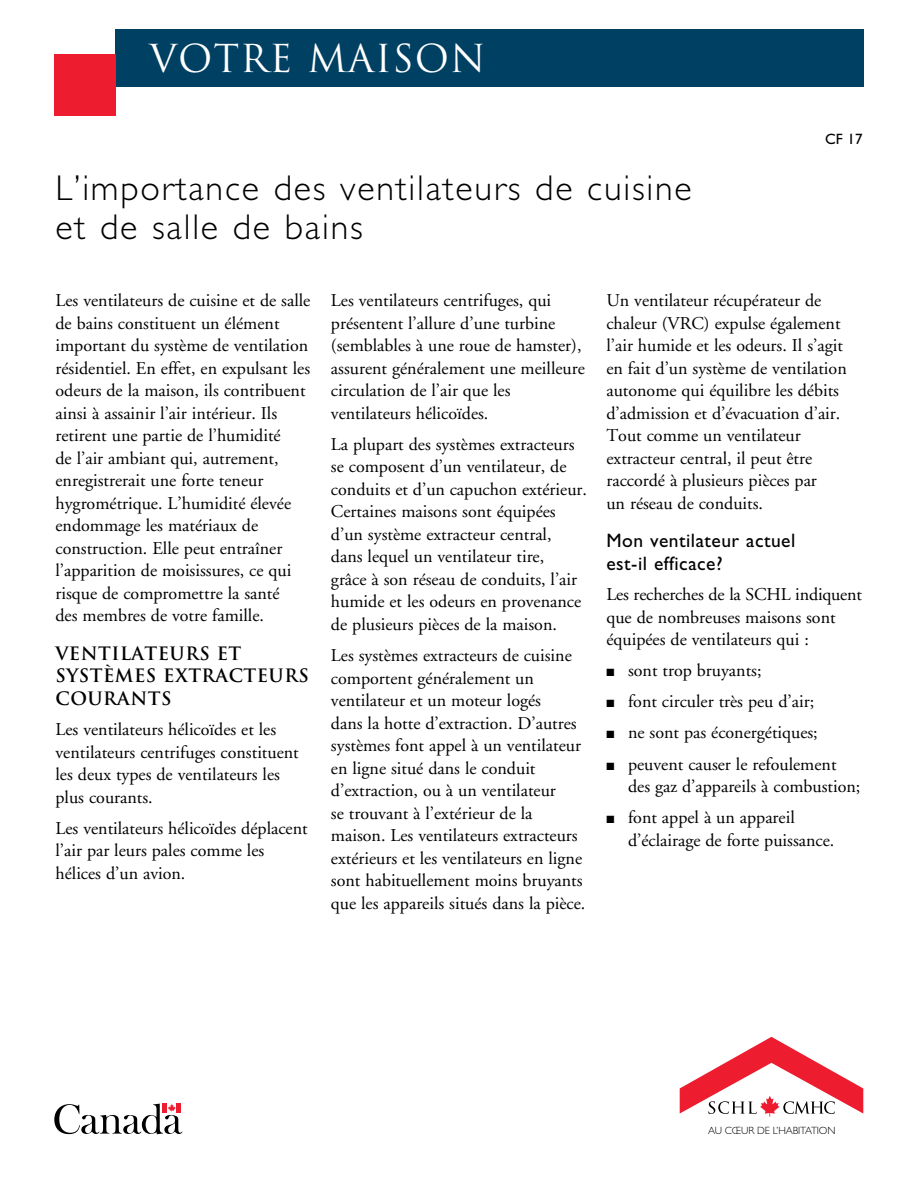
<style>
.page{position:relative;width:918px;height:1188px;background:#fff}
.page>*{position:absolute;margin:0;border:0;box-sizing:border-box;transform-origin:0 0}
.t1{font:37.5px "Trajan Pro";letter-spacing:.025em;color:#fff}
.t2{font:300 36px/39px "Gill Sans Std";letter-spacing:.05em;color:#000}
.t3{font:19.5px/22.5px "Gill Sans Std";letter-spacing:.025em;color:#000}
.t4{font:18px/22.5px "Adobe Garamond";color:#000}
.t5{font:700 18px/22.5px "Trajan Pro";letter-spacing:.025em;color:#000}
.t6{font:15px "Gill Sans Std";color:#000}
.t7{font:300 10.5px "Gill Sans Std";letter-spacing:-.01em;color:#000}
</style>
<div class="page">
<div style="left:115px;top:30px;width:749px;height:57px;background:#004062"></div>
<div style="left:54px;top:54px;width:62px;height:62px;background:#ed1c2e"></div>
<svg style="left:54px;top:1104px;width:129px;height:30px"></svg>
<svg style="left:680px;top:1037px;width:183px;height:80px"></svg>
<h1 class="t1" style="left:149px;top:35px;width:338px">VOTRE MAISON</h1>
<h2 class="t2" style="left:56px;top:169px;width:638px">L’importance des ventilateurs de cuisine et de salle de bains</h2>
<p class="t6" style="left:825px;top:130px;width:39px">CF 17</p>
<p class="t4" style="left:56px;top:290px;width:256px">Les ventilateurs de cuisine et de salle de bains constituent un élément important du système de ventilation résidentiel. En effet, en expulsant les odeurs de la maison, ils contribuent ainsi à assainir l’air intérieur. Ils retirent une partie de l’humidité<br>de l’air ambiant qui, autrement, enregistrerait une forte teneur hygrométrique. L’humidité élevée endommage les matériaux de construction. Elle peut entraîner l’apparition de moisissures, ce qui risque de compromettre la santé<br>des membres de votre famille.</p>
<p class="t5" style="left:56px;top:642px;width:255px">VENTILATEURS ET<br>SYSTÈMES EXTRACTEURS<br>COURANTS</p>
<p class="t4" style="left:56px;top:719px;width:245px">Les ventilateurs hélicoïdes et les ventilateurs centrifuges constituent les deux types de ventilateurs les plus courants.</p>
<p class="t4" style="left:56px;top:817px;width:254px">Les ventilateurs hélicoïdes déplacent l’air par leurs pales comme les hélices d’un avion.</p>
<p class="t4" style="left:331px;top:290px;width:255px">Les ventilateurs centrifuges, qui présentent l’allure d’une turbine (semblables à une roue de hamster), assurent généralement une meilleure circulation de l’air que les ventilateurs hélicoïdes.</p>
<p class="t4" style="left:331px;top:433px;width:258px">La plupart des systèmes extracteurs se composent d’un ventilateur, de conduits et d’un capuchon extérieur.<br>Certaines maisons sont équipées d’un système extracteur central, dans lequel un ventilateur tire,<br>grâce à son réseau de conduits, l’air humide et les odeurs en provenance de plusieurs pièces de la maison.</p>
<p class="t4" style="left:331px;top:645px;width:256px">Les systèmes extracteurs de cuisine comportent généralement un ventilateur et un moteur logés<br>dans la hotte d’extraction. D’autres systèmes font appel à un ventilateur en ligne situé dans le conduit d’extraction, ou à un ventilateur<br>se trouvant à l’extérieur de la maison. Les ventilateurs extracteurs extérieurs et les ventilateurs en ligne sont habituellement moins bruyants que les appareils situés dans la pièce.</p>
<p class="t4" style="left:606px;top:290px;width:242px">Un ventilateur récupérateur de chaleur (VRC) expulse également l’air humide et les odeurs. Il s’agit en fait d’un système de ventilation autonome qui équilibre les débits d’admission et d’évacuation d’air.<br>Tout comme un ventilateur extracteur central, il peut être raccordé à plusieurs pièces par<br>un réseau de conduits.</p>
<p class="t3" style="left:606px;top:530px;width:190px">Mon ventilateur actuel est-il efficace?</p>
<p class="t4" style="left:606px;top:584px;width:257px">Les recherches de la SCHL indiquent que de nombreuses maisons sont équipées de ventilateurs qui :</p>
<p class="t4" style="left:606px;top:660px;width:157px">■ sont trop bruyants;</p>
<p class="t4" style="left:606px;top:691px;width:209px">■ font circuler très peu d’air;</p>
<p class="t4" style="left:606px;top:722px;width:213px">■ ne sont pas éconergétiques;</p>
<p class="t4" style="left:628px;top:753px;width:234px;text-indent:-22px">■ peuvent causer le refoulement des gaz d’appareils à combustion;</p>
<p class="t4" style="left:628px;top:807px;width:208px;text-indent:-22px">■ font appel à un appareil d’éclairage de forte puissance.</p>
<p class="t7" style="left:708px;top:1125px;width:129px">AU CŒUR DE L’HABITATION</p>
</div>
